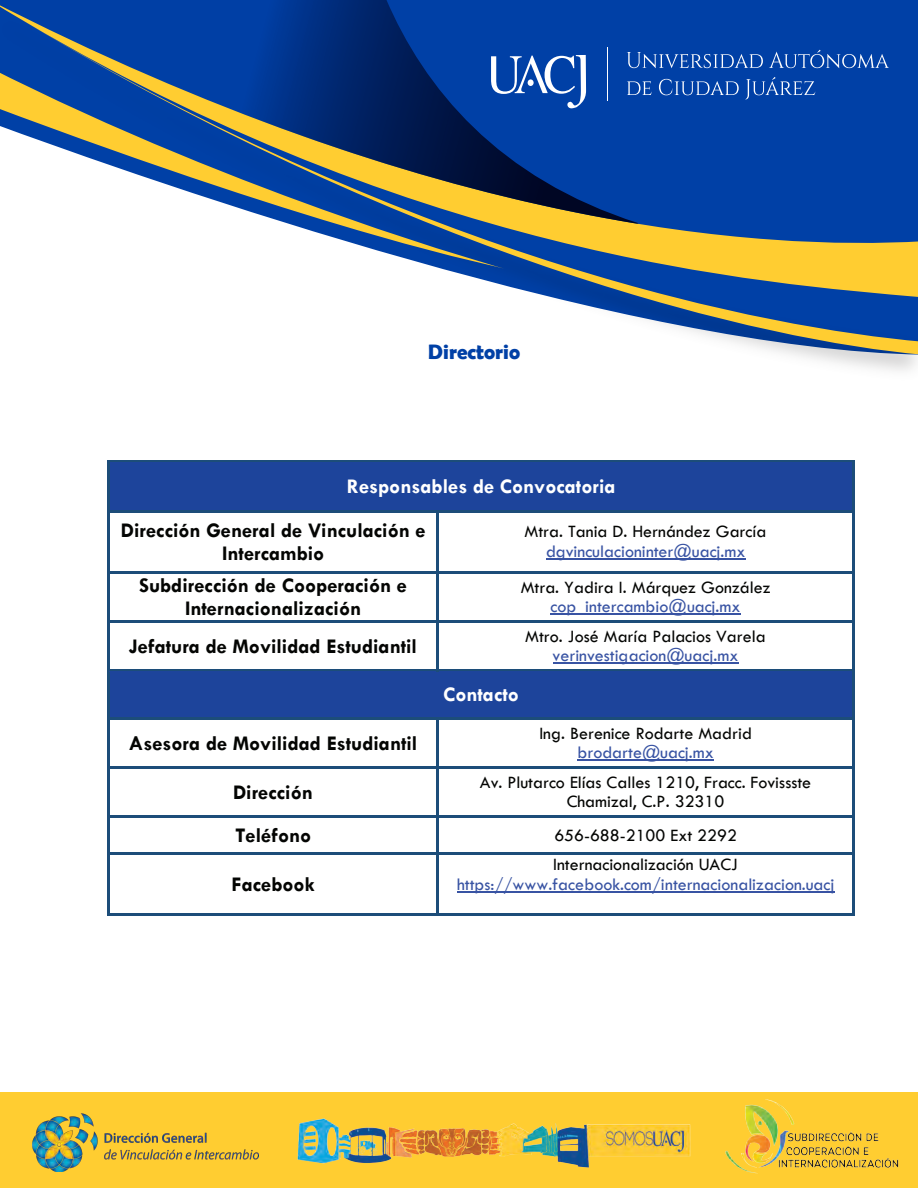
<style>
.page{position:relative;width:918px;height:1188px;background:#fff}
.page>*{position:absolute;margin:0;border:0;box-sizing:border-box;transform-origin:0 0}
.t1{font:700 21px/23.1px "Tw Cen";color:#040503;text-align:center}
.t2{font:700 21px "Tw Cen";color:#fff}
.t3{font:700 21px "Berlin Sans FB Demi";color:#0040a6}
.t4{font:18px/19.5px "Tw Cen";color:#040503;text-align:center}
.t5{font:18px "Tw Cen";color:#3853a3}
</style>
<div class="page">
<svg style="left:551px;top:297px;width:367px;height:58px"></svg>
<svg style="left:439px;top:0;width:479px;height:297px;background:#325c91"></svg>
<svg style="left:0;top:0;width:639px;height:224px;background:#0b4094"></svg>
<svg style="left:0;top:66px;width:504px;height:202px"></svg>
<div style="left:0;top:1093px;width:918px;height:95px;background:#ffcd31"></div>
<img style="left:297px;top:1118px;width:394px;height:50px">
<img style="left:33px;top:1113px;width:226px;height:59px">
<img style="left:714px;top:1092px;width:185px;height:82px">
<hr style="left:607px;top:48px;width:1px;height:53px;background:#fff">
<svg style="left:491px;top:55px;width:95px;height:53px"></svg>
<svg style="left:627px;top:52px;width:136px;height:16px;background:#2f63b6"></svg>
<svg style="left:769px;top:50px;width:120px;height:18px;background:#295eb4"></svg>
<svg style="left:627px;top:81px;width:25px;height:14px"></svg>
<svg style="left:659px;top:79px;width:80px;height:16px"></svg>
<svg style="left:745px;top:77px;width:70px;height:23px;background:#2259b2"></svg>
<div style="left:109px;top:462px;width:744px;height:48px;background:#1d449b"></div>
<hr style="left:109px;top:460px;width:744px;height:2px;background:#1c4d79">
<hr style="left:107px;top:462px;width:2px;height:48px;background:#1c4d79">
<hr style="left:853px;top:462px;width:2px;height:48px;background:#1c4d79">
<hr style="left:546px;top:558px;width:199px;height:2px;background:#3853a3">
<hr style="left:109px;top:510px;width:328px;height:2px;background:#1c4d79">
<hr style="left:439px;top:510px;width:414px;height:2px;background:#1c4d79">
<hr style="left:107px;top:513px;width:2px;height:58px;background:#1c4d79">
<hr style="left:437px;top:513px;width:2px;height:58px;background:#1c4d79">
<hr style="left:853px;top:513px;width:2px;height:58px;background:#1c4d79">
<hr style="left:550px;top:614px;width:191px;height:1px;background:#3853a3">
<hr style="left:109px;top:571px;width:328px;height:2px;background:#1c4d79">
<hr style="left:439px;top:571px;width:414px;height:2px;background:#1c4d79">
<hr style="left:107px;top:574px;width:2px;height:47px;background:#1c4d79">
<hr style="left:437px;top:574px;width:2px;height:47px;background:#1c4d79">
<hr style="left:853px;top:574px;width:2px;height:47px;background:#1c4d79">
<hr style="left:553px;top:663px;width:186px;height:1px;background:#3853a3">
<hr style="left:109px;top:621px;width:328px;height:2px;background:#1c4d79">
<hr style="left:439px;top:621px;width:414px;height:2px;background:#1c4d79">
<hr style="left:107px;top:623px;width:2px;height:46px;background:#1c4d79">
<hr style="left:437px;top:623px;width:2px;height:46px;background:#1c4d79">
<hr style="left:853px;top:623px;width:2px;height:46px;background:#1c4d79">
<div style="left:109px;top:672px;width:744px;height:45px;background:#1d449b"></div>
<hr style="left:109px;top:669px;width:328px;height:3px;background:#1c4d79">
<hr style="left:439px;top:669px;width:414px;height:3px;background:#1c4d79">
<hr style="left:107px;top:672px;width:2px;height:45px;background:#1c4d79">
<hr style="left:853px;top:672px;width:2px;height:45px;background:#1c4d79">
<hr style="left:577px;top:759px;width:137px;height:2px;background:#3853a3">
<hr style="left:109px;top:717px;width:328px;height:3px;background:#1c4d79">
<hr style="left:439px;top:717px;width:414px;height:3px;background:#1c4d79">
<hr style="left:107px;top:720px;width:2px;height:46px;background:#1c4d79">
<hr style="left:437px;top:720px;width:2px;height:46px;background:#1c4d79">
<hr style="left:853px;top:720px;width:2px;height:46px;background:#1c4d79">
<hr style="left:109px;top:766px;width:328px;height:2px;background:#1c4d79">
<hr style="left:439px;top:766px;width:414px;height:2px;background:#1c4d79">
<hr style="left:107px;top:769px;width:2px;height:47px;background:#1c4d79">
<hr style="left:437px;top:769px;width:2px;height:47px;background:#1c4d79">
<hr style="left:853px;top:769px;width:2px;height:47px;background:#1c4d79">
<hr style="left:109px;top:816px;width:328px;height:2px;background:#1c4d79">
<hr style="left:439px;top:816px;width:414px;height:2px;background:#1c4d79">
<hr style="left:107px;top:818px;width:2px;height:35px;background:#1c4d79">
<hr style="left:437px;top:818px;width:2px;height:35px;background:#1c4d79">
<hr style="left:853px;top:818px;width:2px;height:35px;background:#1c4d79">
<hr style="left:457px;top:891px;width:377px;height:1px;background:#3853a3">
<hr style="left:109px;top:853px;width:328px;height:2px;background:#1c4d79">
<hr style="left:439px;top:853px;width:414px;height:2px;background:#1c4d79">
<hr style="left:107px;top:855px;width:2px;height:59px;background:#1c4d79">
<hr style="left:109px;top:914px;width:328px;height:2px;background:#1c4d79">
<hr style="left:437px;top:855px;width:2px;height:59px;background:#1c4d79">
<hr style="left:439px;top:914px;width:414px;height:2px;background:#1c4d79">
<hr style="left:853px;top:855px;width:2px;height:59px;background:#1c4d79">
<p class="t3" style="left:428px;top:340px;width:93px">Directorio</p>
<p class="t2" style="left:347px;top:474px;width:270px">Responsables de Convocatoria</p>
<p class="t1" style="left:121px;top:518px;width:306px">Dirección General de Vinculación e<br>Intercambio</p>
<p class="t4" style="left:525px;top:522px;width:243px">Mtra. Tania D. Hernández García</p>
<p class="t5" style="left:546px;top:541px;width:201px">dgvinculacioninter@uacj.mx</p>
<p class="t1" style="left:139px;top:574px;width:269px">Subdirección de Cooperación e<br>Internacionalización</p>
<p class="t4" style="left:521px;top:577px;width:251px">Mtra. Yadira I. Márquez González</p>
<p class="t5" style="left:550px;top:596px;width:191px">cop_intercambio@uacj.mx</p>
<p class="t1" style="left:129px;top:634px;width:290px">Jefatura de Movilidad Estudiantil</p>
<p class="t1" style="left:129px;top:731px;width:290px">Asesora de Movilidad Estudiantil</p>
<p class="t4" style="left:525px;top:626px;width:242px">Mtro. José María Palacios Varela</p>
<p class="t5" style="left:553px;top:645px;width:187px">verinvestigacion@uacj.mx</p>
<p class="t2" style="left:443px;top:682px;width:77px">Contacto</p>
<p class="t4" style="left:539px;top:723px;width:214px">Ing. Berenice Rodarte Madrid</p>
<p class="t5" style="left:577px;top:742px;width:138px">brodarte@uacj.mx</p>
<p class="t1" style="left:233px;top:780px;width:81px">Dirección</p>
<p class="t4" style="left:480px;top:772px;width:333px">Av. Plutarco Elías Calles 1210, Fracc. Fovissste<br>Chamizal, C.P. 32310</p>
<p class="t1" style="left:235px;top:823px;width:77px">Teléfono</p>
<p class="t4" style="left:554px;top:825px;width:184px">656-688-2100 Ext 2292</p>
<p class="t1" style="left:232px;top:872px;width:85px">Facebook</p>
<p class="t4" style="left:553px;top:855px;width:186px">Internacionalización UACJ</p>
<p class="t5" style="left:457px;top:873px;width:379px">https://www.facebook.com/internacionalizacion.uacj</p>
</div>
